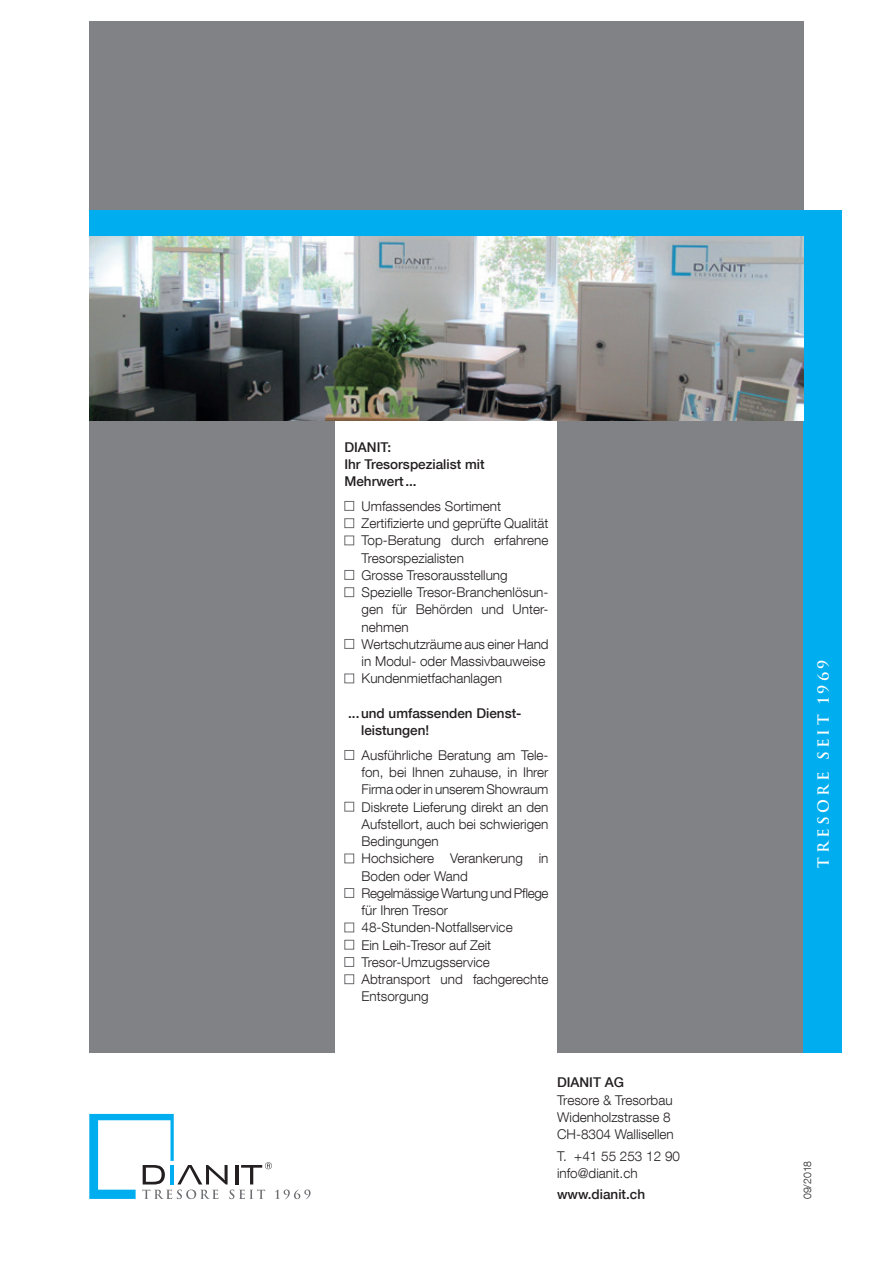
<style>
.page{position:relative;width:893px;height:1263px;background:#fff}
.page>*{position:absolute;margin:0;border:0;box-sizing:border-box;transform-origin:0 0}
._04_Claim_neg{font:700 15px "Trajan";letter-spacing:.205em;color:#fff}
._03_Fliesstext_9{font:300 13.5px/17.2px "Helvetica Neue LT Com";color:#231f20}
._01_Fliesstext_Adres{font:300 13.5px "Helvetica Neue LT Com";color:#231f20}
._03_Fliesstext_Head{font:500 13.5px/17.2px "Helvetica Neue LT Com";color:#231f20}
._03_Fliesstext_9-2{font:300 13.5px/17.2px "Helvetica Neue LT Com";letter-spacing:-.025em;color:#231f20}
._02_Internet{font:500 13.5px "Helvetica Neue LT Com";color:#231f20}
._01_Fliesstext_Adres-2{font:500 13.5px "Helvetica Neue LT Com";color:#231f20}
._01_Fliesstext_Adres-3{font:300 10.5px "Helvetica Neue LT Com";color:#231f20}
</style>
<div class="page">
<div style="left:89px;top:21px;width:715px;height:1031px;background:#808285"></div>
<div style="left:804px;top:236px;width:38px;height:816px;background:#00aeef"></div>
<div style="left:89px;top:210px;width:753px;height:26px;background:#00aeef"></div>
<svg style="left:89px;top:1114px;width:222px;height:85px"></svg>
<div style="left:336px;top:421px;width:221px;height:631px;background:#fff"></div>
<div style="left:344px;top:501px;width:10px;height:10px;background:#fff;border:1px solid #6c6d70"></div>
<div style="left:344px;top:518px;width:10px;height:10px;background:#fff;border:1px solid #6c6d70"></div>
<div style="left:344px;top:536px;width:10px;height:9px;background:#fff;border:1px solid #6c6d70"></div>
<div style="left:344px;top:570px;width:10px;height:10px;background:#fff;border:1px solid #6c6d70"></div>
<div style="left:344px;top:587px;width:10px;height:10px;background:#fff;border:1px solid #6c6d70"></div>
<div style="left:344px;top:639px;width:10px;height:10px;background:#fff;border:1px solid #6c6d70"></div>
<div style="left:344px;top:674px;width:10px;height:9px;background:#fff;border:1px solid #6c6d70"></div>
<div style="left:344px;top:750px;width:10px;height:10px;background:#fff;border:1px solid #6c6d70"></div>
<div style="left:344px;top:802px;width:10px;height:9px;background:#fff;border:1px solid #6c6d70"></div>
<div style="left:344px;top:854px;width:10px;height:9px;background:#fff;border:1px solid #6c6d70"></div>
<div style="left:344px;top:888px;width:10px;height:10px;background:#fff;border:1px solid #6c6d70"></div>
<div style="left:344px;top:923px;width:10px;height:9px;background:#fff;border:1px solid #6c6d70"></div>
<div style="left:344px;top:940px;width:10px;height:9px;background:#fff;border:1px solid #6c6d70"></div>
<div style="left:344px;top:957px;width:10px;height:10px;background:#fff;border:1px solid #6c6d70"></div>
<div style="left:344px;top:974px;width:10px;height:10px;background:#fff;border:1px solid #6c6d70"></div>
<img style="left:89px;top:236px;width:715px;height:185px">
<p class="_03_Fliesstext_Head" style="left:344px;top:438px;width:142px">DIANIT:<br>Ihr Tresorspezialist mit<br>Mehrwert...</p>
<p class="_03_Fliesstext_9" style="left:362px;top:497px;width:141px">Umfassendes Sortiment</p>
<p class="_03_Fliesstext_9" style="left:362px;top:514px;width:188px">Zertifizierte und geprüfte Qualität</p>
<p class="_03_Fliesstext_9" style="left:362px;top:531px;width:188px">Top-Beratung durch erfahrene<br>Tresorspezialisten</p>
<p class="_03_Fliesstext_9" style="left:362px;top:566px;width:148px">Grosse Tresorausstellung</p>
<p class="_03_Fliesstext_9" style="left:362px;top:583px;width:188px;text-align:justify">Spezielle Tresor-Branchenlösun&shy;gen für Behörden und Unter&shy;nehmen</p>
<p class="_03_Fliesstext_9" style="left:362px;top:635px;width:188px">Wertschutzräume aus einer Hand in Modul- oder Massivbauweise</p>
<p class="_03_Fliesstext_9" style="left:362px;top:669px;width:142px">Kundenmietfachanlagen</p>
<p class="_03_Fliesstext_Head" style="left:361px;top:704px;width:162px;text-indent:-13px">... und umfassenden Dienst&shy;leistungen!</p>
<p class="_03_Fliesstext_9" style="left:362px;top:746px;width:188px;text-align:justify">Ausführliche Beratung am Tele&shy;fon, bei Ihnen zuhause, in Ihrer Firma oder in unserem Showraum</p>
<p class="_03_Fliesstext_9" style="left:362px;top:798px;width:188px;text-align:justify">Diskrete Lieferung direkt an den Aufstellort, auch bei schwierigen Bedingungen</p>
<p class="_03_Fliesstext_9" style="left:362px;top:849px;width:188px">Hochsichere Verankerung in<br>Boden oder Wand</p>
<p class="_03_Fliesstext_9-2" style="left:362px;top:884px;width:188px">Regelmässige Wartung und Pflege für Ihren Tresor</p>
<p class="_03_Fliesstext_9" style="left:362px;top:918px;width:153px">48-Stunden-Notfallservice</p>
<p class="_03_Fliesstext_9" style="left:362px;top:936px;width:131px">Ein Leih-Tresor auf Zeit</p>
<p class="_03_Fliesstext_9" style="left:362px;top:953px;width:130px">Tresor-Umzugsservice</p>
<p class="_03_Fliesstext_9" style="left:362px;top:970px;width:188px">Abtransport und fachgerechte<br>Entsorgung</p>
<p class="_01_Fliesstext_Adres-2" style="left:557px;top:1074px;width:69px">DIANIT AG</p>
<p class="_01_Fliesstext_Adres" style="left:557px;top:1091px;width:117px">Tresore &amp; Tresorbau</p>
<p class="_01_Fliesstext_Adres" style="left:557px;top:1109px;width:115px">Widenholzstrasse 8</p>
<p class="_01_Fliesstext_Adres" style="left:557px;top:1126px;width:118px">CH-8304 Wallisellen</p>
<p class="_01_Fliesstext_Adres" style="left:557px;top:1147px;width:124px">T. +41 55 253 12 90</p>
<p class="_01_Fliesstext_Adres" style="left:557px;top:1165px;width:82px">info@dianit.ch</p>
<p class="_02_Internet" style="left:557px;top:1186px;width:90px">www.dianit.ch</p>
<p class="_04_Claim_neg" style="left:814px;top:867px;width:209px;rotate:-90deg">Tresore seit 1969</p>
<p class="_01_Fliesstext_Adres-3" style="left:801px;top:1199px;width:40px;rotate:-90deg">09/2018</p>
</div>
